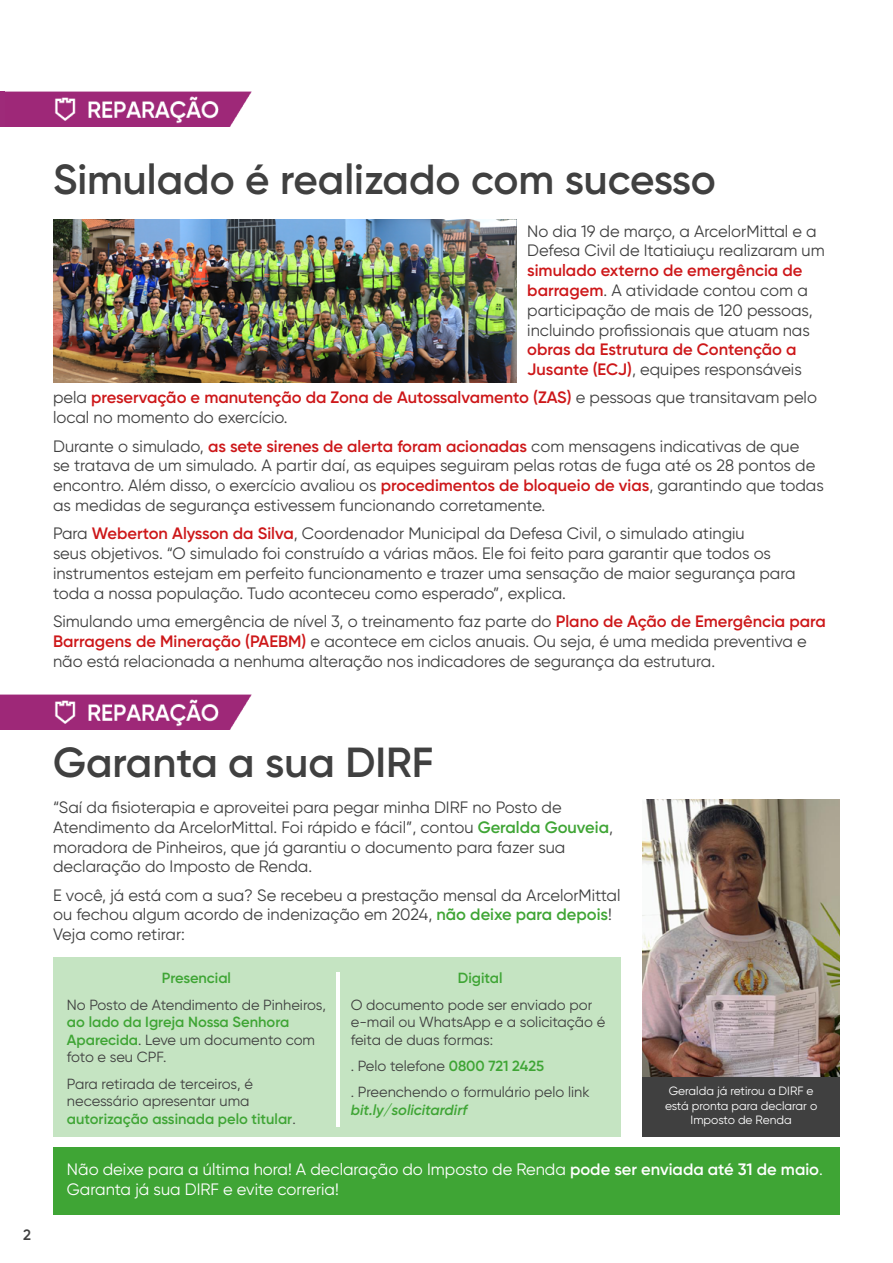
<style>
.page{position:relative;width:893px;height:1263px;background:#fff}
.page>*{position:absolute;margin:0;border:0;box-sizing:border-box;transform-origin:0 0}
.t1{font:600 42px "Gilroy";color:#404040}
.t2{font:16.5px/19.8px "Gilroy";color:#404040}
.t3{font:16.5px/19.8px "Gilroy";color:#fff}
.t4{font:600 16.5px/19.8px "Gilroy";color:#cd1719}
.t5{font:600 15px "Gilroy";color:#404040}
.t6{font:14.7px/17.7px "Gilroy";color:#404040}
.t7{font:600 14.7px/17.7px "Gilroy";color:#3fa535}
.t8{font:italic 600 14.7px "Gilroy";color:#3fa535}
.t9{font:12px/14.4px "Gilroy";color:#fff;text-align:center}
.s1{font-weight:600;color:#cd1719}
.s2{font-weight:400;color:#404040}
.s3{font-weight:600;color:#3fa535}
.s4{font-weight:600}
</style>
<div class="page">
<div style="left:53px;top:957px;width:568px;height:179px;background:#c5e4c2"></div>
<img style="left:53px;top:219px;width:464px;height:164px">
<img style="left:4px;top:91px;width:247px;height:35px">
<img style="left:0;top:694px;width:251px;height:35px">
<img style="left:642px;top:800px;width:198px;height:277px">
<div style="left:642px;top:1077px;width:198px;height:59px;background:#404040"></div>
<div style="left:53px;top:1147px;width:787px;height:67px;background:#3fa535"></div>
<hr style="left:336px;top:972px;width:4px;height:154px;background:#fff">
<hr style="left:0;top:91px;width:4px;height:35px;background:#9e2a79">
<h1 class="t1" style="left:53px;top:154px;width:664px">Simulado é realizado com sucesso</h1>
<p class="t2" style="left:527px;top:221px;width:299px">No dia 19 de março, a ArcelorMittal e a<br>Defesa Civil de Itatiaiuçu realizaram um</p>
<p class="t2" style="left:527px;top:260px;width:287px"><span class="s1">simulado externo de emergência de barragem</span>. A atividade contou com a participação de mais de 120 pessoas, incluindo profissionais que atuam nas</p>
<p class="t4" style="left:527px;top:339px;width:276px">obras da Estrutura de Contenção a<br>Jusante (ECJ)<span class="s2">, equipes responsáveis</span></p>
<p class="t2" style="left:53px;top:388px;width:765px">pela <span class="s1">preservação e manutenção da Zona de Autossalvamento (ZAS)</span> e pessoas que transitavam pelo local no momento do exercício.</p>
<p class="t2" style="left:53px;top:436px;width:772px">Durante o simulado, <span class="s1">as sete sirenes de alerta foram acionadas</span> com mensagens indicativas de que<br>se tratava de um simulado. A partir daí, as equipes seguiram pelas rotas de fuga até os 28 pontos de encontro. Além disso, o exercício avaliou os <span class="s1">procedimentos de bloqueio de vias</span>, garantindo que todas as medidas de segurança estivessem funcionando corretamente.</p>
<p class="t2" style="left:53px;top:523px;width:744px">Para <span class="s1">Weberton Alysson da Silva</span>, Coordenador Municipal da Defesa Civil, o simulado atingiu<br>seus objetivos. “O simulado foi construído a várias mãos. Ele foi feito para garantir que todos os instrumentos estejam em perfeito funcionamento e trazer uma sensação de maior segurança para toda a nossa população. Tudo aconteceu como esperado”, explica.</p>
<p class="t2" style="left:53px;top:611px;width:774px">Simulando uma emergência de nível 3, o treinamento faz parte do <span class="s1">Plano de Ação de Emergência para<br>Barragens de Mineração (PAEBM)</span> e acontece em ciclos anuais. Ou seja, é uma medida preventiva e não está relacionada a nenhuma alteração nos indicadores de segurança da estrutura.</p>
<p class="t5" style="left:23px;top:1226px;width:9px">2</p>
<h1 class="t1" style="left:53px;top:736px;width:382px">Garanta a sua DIRF</h1>
<p class="t2" style="left:53px;top:797px;width:562px">“Saí da fisioterapia e aproveitei para pegar minha DIRF no Posto de Atendimento da ArcelorMittal. Foi rápido e fácil”, contou <span class="s3">Geralda Gouveia</span>, moradora de Pinheiros, que já garantiu o documento para fazer sua declaração do Imposto de Renda.</p>
<p class="t2" style="left:53px;top:885px;width:569px">E você, já está com a sua? Se recebeu a prestação mensal da ArcelorMittal ou fechou algum acordo de indenização em 2024, <span class="s3">não deixe para depois</span>!<br>Veja como retirar:</p>
<p class="t7" style="left:162px;top:969px;width:71px">Presencial</p>
<p class="t6" style="left:67px;top:995px;width:261px">No Posto de Atendimento de Pinheiros,</p>
<p class="t7" style="left:67px;top:1013px;width:250px">ao lado da Igreja Nossa Senhora<br>Aparecida<span class="s2">. Leve um documento com foto e seu CPF.</span></p>
<p class="t6" style="left:67px;top:1074px;width:230px">Para retirada de terceiros, é necessário apresentar uma <span class="s3">autorização assinada pelo titular</span>.</p>
<p class="t7" style="left:458px;top:969px;width:46px">Digital</p>
<p class="t6" style="left:351px;top:995px;width:256px">O documento pode ser enviado por e-mail ou WhatsApp e a solicitação é feita de duas formas:</p>
<p class="t6" style="left:351px;top:1053px;width:240px;line-height:26.1px">. Pelo telefone <span class="s3">0800 721 2425<br></span>. Preenchendo o formulário pelo link</p>
<p class="t8" style="left:351px;top:1100px;width:118px">bit.ly/solicitardirf</p>
<p class="t9" style="left:665px;top:1084px;width:154px">Geralda já retirou a DIRF e está pronta para declarar o<br>Imposto de Renda</p>
<p class="t3" style="left:67px;top:1159px;width:757px">Não deixe para a última hora! A declaração do Imposto de Renda <span class="s4">pode ser enviada até 31 de maio</span>.<br>Garanta já sua DIRF e evite correria!</p>
</div>
